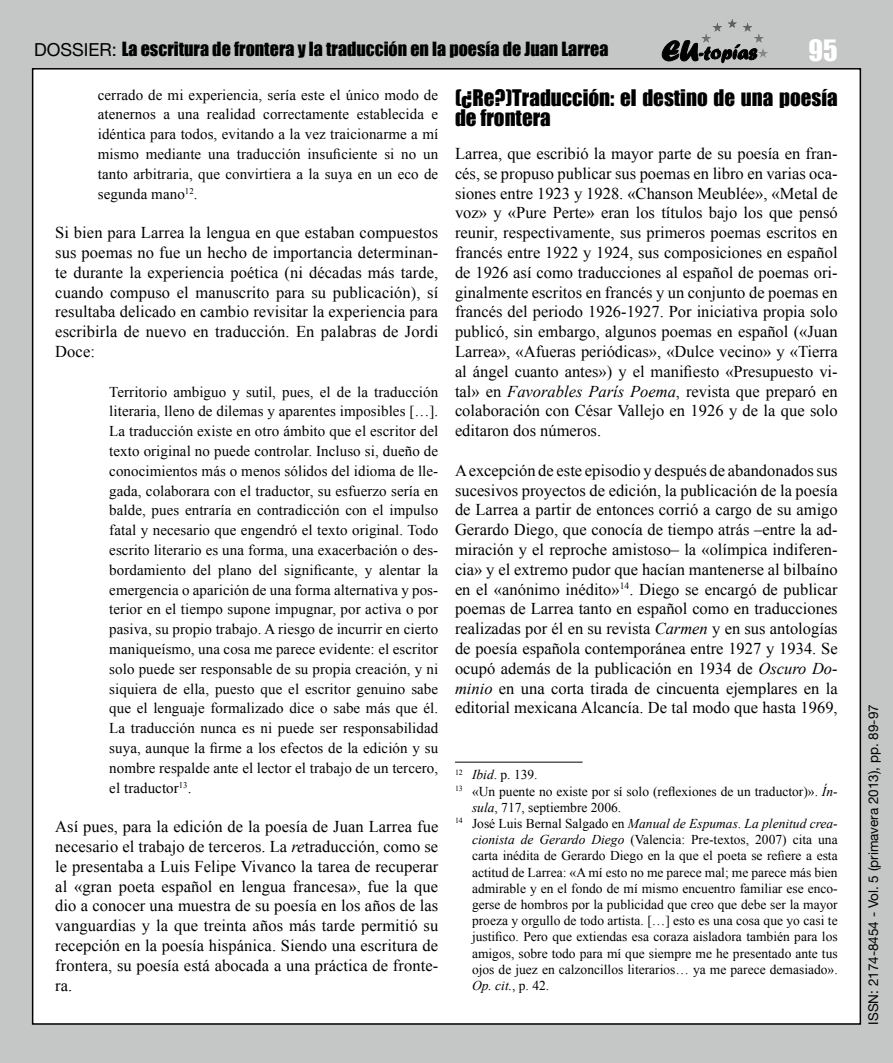
<style>
.page{position:relative;width:893px;height:1063px;background:#c5c6c6}
.page>*{position:absolute;margin:0;border:0;box-sizing:border-box;transform-origin:0 0}
.t1{font:27px "Impact";color:#fff}
.t2{font:21px/19.8px "Impact";color:#000}
.t3{font:18px "Impact";color:#000}
.t4{font:16.5px/19.8px "Times New Roman";letter-spacing:.005em;color:#000;text-align:justify}
.t5{font:15px/19.8px "Times New Roman";letter-spacing:.005em;color:#000;text-align:justify}
.t6{font:13.5px "Times New Roman";color:#000}
.t7{font:italic 13.5px "Times New Roman";color:#000}
.t8{font:13.5px "Helvetica Neue";color:#000}
.s1{font-family:"Helvetica Neue"}
.s2{font-style:italic}
.s3{font-style:normal}
</style>
<div class="page">
<div style="left:33px;top:69px;width:827px;height:955px;background:#fff"></div>
<svg style="left:662px;top:40px;width:94px;height:23px"></svg>
<hr style="left:701px;top:19px;width:67px;height:1px;background:#575757">
<hr style="left:701px;top:20px;width:67px;height:1px;background:#585858">
<hr style="left:701px;top:21px;width:67px;height:1px;background:#595959">
<hr style="left:701px;top:22px;width:67px;height:1px;background:#5b5b5a">
<hr style="left:701px;top:23px;width:67px;height:1px;background:#5c5c5b">
<hr style="left:701px;top:24px;width:67px;height:1px;background:#5e5e5d">
<hr style="left:701px;top:25px;width:67px;height:1px;background:#5f5f5e">
<hr style="left:701px;top:26px;width:67px;height:1px;background:#616160">
<hr style="left:701px;top:27px;width:67px;height:1px;background:#626261">
<hr style="left:701px;top:28px;width:67px;height:1px;background:#646463">
<hr style="left:701px;top:29px;width:67px;height:1px;background:#656564">
<hr style="left:701px;top:30px;width:67px;height:1px;background:#666665">
<hr style="left:701px;top:31px;width:67px;height:1px;background:#686867">
<hr style="left:701px;top:32px;width:67px;height:1px;background:#696968">
<hr style="left:701px;top:33px;width:67px;height:1px;background:#6b6b6a">
<hr style="left:701px;top:34px;width:67px;height:1px;background:#6c6c6b">
<hr style="left:701px;top:35px;width:67px;height:1px;background:#6d6d6d">
<hr style="left:701px;top:36px;width:67px;height:1px;background:#6e6e6e">
<hr style="left:701px;top:37px;width:67px;height:1px;background:#707070">
<hr style="left:701px;top:38px;width:67px;height:1px;background:#717171">
<hr style="left:701px;top:39px;width:67px;height:1px;background:#737373">
<hr style="left:701px;top:40px;width:67px;height:1px;background:#747474">
<hr style="left:701px;top:41px;width:67px;height:1px;background:#757574">
<hr style="left:701px;top:42px;width:67px;height:1px;background:#777776">
<hr style="left:701px;top:43px;width:67px;height:1px;background:#787877">
<hr style="left:701px;top:44px;width:67px;height:1px;background:#7a7a79">
<hr style="left:701px;top:45px;width:67px;height:1px;background:#7b7b7a">
<hr style="left:701px;top:46px;width:67px;height:1px;background:#7c7d7c">
<hr style="left:701px;top:47px;width:67px;height:1px;background:#7d7e7d">
<hr style="left:701px;top:48px;width:67px;height:1px;background:#7f7f7f">
<hr style="left:701px;top:49px;width:67px;height:1px;background:#808080">
<hr style="left:701px;top:50px;width:67px;height:1px;background:#818181">
<hr style="left:701px;top:51px;width:67px;height:1px;background:#838383">
<hr style="left:701px;top:52px;width:67px;height:1px;background:#848484">
<hr style="left:701px;top:53px;width:67px;height:1px;background:#868685">
<hr style="left:701px;top:54px;width:67px;height:1px;background:#878786">
<hr style="left:701px;top:55px;width:67px;height:1px;background:#888988">
<hr style="left:701px;top:56px;width:67px;height:1px;background:#898989">
<hr style="left:701px;top:57px;width:67px;height:1px;background:#8b8b8b">
<hr style="left:455px;top:762px;width:128px;height:1px;background:#000">
<p class="t3" style="left:34px;top:35px;width:576px"><span class="s1">DOSSIER:</span> La escritura de frontera y la traducción en la poesía de Juan Larrea</p>
<h1 class="t1" style="left:809px;top:29px;width:31px">95</h1>
<p class="t5" style="left:98px;top:85px;width:342px">cerrado de mi experiencia, sería este el único modo de atenernos a una realidad correctamente establecida e idéntica para todos, evitando a la vez traicionarme a mí mismo mediante una traducción insuficiente si no un tanto arbitraria, que convirtiera a la suya en un eco de segunda mano<sup>12</sup>.</p>
<p class="t4" style="left:55px;top:223px;width:384px">Si bien para Larrea la lengua en que estaban compuestos sus poemas no fue un hecho de importancia determinan&shy;te durante la experiencia poética (ni décadas más tarde, cuando compuso el manuscrito para su publicación), sí resultaba delicado en cambio revisitar la experiencia para escribirla de nuevo en traducción. En palabras de Jordi Doce:</p>
<p class="t5" style="left:109px;top:382px;width:331px">Territorio ambiguo y sutil, pues, el de la traducción literaria, lleno de dilemas y aparentes imposibles […].<br>La traducción existe en otro ámbito que el escritor del texto original no puede controlar. Incluso si, dueño de conocimientos más o menos sólidos del idioma de lle&shy;gada, colaborara con el traductor, su esfuerzo sería en balde, pues entraría en contradicción con el impulso fatal y necesario que engendró el texto original. Todo escrito literario es una forma, una exacerbación o des&shy;bordamiento del plano del significante, y alentar la emergencia o aparición de una forma alternativa y pos&shy;terior en el tiempo supone impugnar, por activa o por pasiva, su propio trabajo. A riesgo de incurrir en cierto maniqueísmo, una cosa me parece evidente: el escritor solo puede ser responsable de su propia creación, y ni siquiera de ella, puesto que el escritor genuino sabe que el lenguaje formalizado dice o sabe más que él.<br>La traducción nunca es ni puede ser responsabilidad suya, aunque la firme a los efectos de la edición y su nombre respalde ante el lector el trabajo de un tercero, el traductor<sup>13</sup>.</p>
<p class="t4" style="left:55px;top:817px;width:385px">Así pues, para la edición de la poesía de Juan Larrea fue necesario el trabajo de terceros. La <span class="s2">re</span>traducción, como se le presentaba a Luis Felipe Vivanco la tarea de recuperar al «gran poeta español en lengua francesa», fue la que dio a conocer una muestra de su poesía en los años de las vanguardias y la que treinta años más tarde permitió su recepción en la poesía hispánica. Siendo una escritura de frontera, su poesía está abocada a una práctica de fronte&shy;ra.</p>
<p class="t2" style="left:455px;top:87px;width:384px">(¿Re?)Traducción: el destino de una poesía de frontera</p>
<p class="t4" style="left:455px;top:143px;width:384px">Larrea, que escribió la mayor parte de su poesía en fran&shy;cés, se propuso publicar sus poemas en libro en varias oca&shy;siones entre 1923 y 1928. «Chanson Meublée», «Metal de voz» y «Pure Perte» eran los títulos bajo los que pensó reunir, respectivamente, sus primeros poemas escritos en francés entre 1922 y 1924, sus composiciones en español de 1926 así como traducciones al español de poemas ori&shy;ginalmente escritos en francés y un conjunto de poemas en francés del periodo 1926-1927. Por iniciativa propia solo publicó, sin embargo, algunos poemas en español («Juan Larrea», «Afueras periódicas», «Dulce vecino» y «Tierra al ángel cuanto antes») y el manifiesto «Presupuesto vi&shy;tal» en <span class="s2">Favorables París Poema</span>, revista que preparó en colaboración con César Vallejo en 1926 y de la que solo editaron dos números.</p>
<p class="t4" style="left:455px;top:460px;width:384px">A excepción de este episodio y después de abandonados sus sucesivos proyectos de edición, la publicación de la poesía de Larrea a partir de entonces corrió a cargo de su amigo Gerardo Diego, que conocía de tiempo atrás –entre la ad&shy;miración y el reproche amistoso– la «olímpica indiferen&shy;cia» y el extremo pudor que hacían mantenerse al bilbaíno en el «anónimo inédito»<sup>14</sup>. Diego se encargó de publicar poemas de Larrea tanto en español como en traducciones realizadas por él en su revista <span class="s2">Carmen</span> y en sus antologías de poesía española contemporánea entre 1927 y 1934. Se ocupó además de la publicación en 1934 de <span class="s2">Oscuro Do&shy;minio</span> en una corta tirada de cincuenta ejemplares en la editorial mexicana Alcancía. De tal modo que hasta 1969,</p>
<p class="t6" style="left:455px;top:766px;width:84px"><sup>12</sup> <span class="s2">Ibid</span>. p. 139.</p>
<p class="t6" style="left:455px;top:782px;width:384px"><sup>13</sup> «Un puente no existe por sí solo (reflexiones de un traductor)». <span class="s2">Ín-</span></p>
<p class="t6" style="left:472px;top:798px;width:151px"><span class="s2">sula</span>, 717, septiembre 2006.</p>
<p class="t7" style="left:455px;top:814px;width:384px"><sup>14</sup> <span class="s3">José Luis Bernal Salgado en</span> Manual de Espumas<span class="s3">.</span> La plenitud crea-</p>
<p class="t6" style="left:472px;top:831px;width:367px"><span class="s2">cionista de Gerardo Diego</span> (Valencia: Pre-textos, 2007) cita una</p>
<p class="t6" style="left:472px;top:847px;width:367px">carta inédita de Gerardo Diego en la que el poeta se refiere a esta</p>
<p class="t6" style="left:472px;top:863px;width:367px">actitud de Larrea: «A mí esto no me parece mal; me parece más bien</p>
<p class="t6" style="left:472px;top:879px;width:367px">admirable y en el fondo de mí mismo encuentro familiar ese enco-</p>
<p class="t6" style="left:472px;top:895px;width:367px">gerse de hombros por la publicidad que creo que debe ser la mayor</p>
<p class="t6" style="left:472px;top:912px;width:367px">proeza y orgullo de todo artista. […] esto es una cosa que yo casi te</p>
<p class="t6" style="left:472px;top:928px;width:367px">justifico. Pero que extiendas esa coraza aisladora también para los</p>
<p class="t6" style="left:472px;top:944px;width:367px">amigos, sobre todo para mí que siempre me he presentado ante tus</p>
<p class="t6" style="left:472px;top:960px;width:367px">ojos de juez en calzoncillos literarios… ya me parece demasiado».</p>
<p class="t7" style="left:472px;top:976px;width:79px">Op. cit.<span class="s3">, p. 42.</span></p>
<p class="t8" style="left:865px;top:1025px;width:322px;rotate:-90deg">ISSN: 2174-8454 - Vol. 5 (primavera 2013), pp. 89-97</p>
</div>
